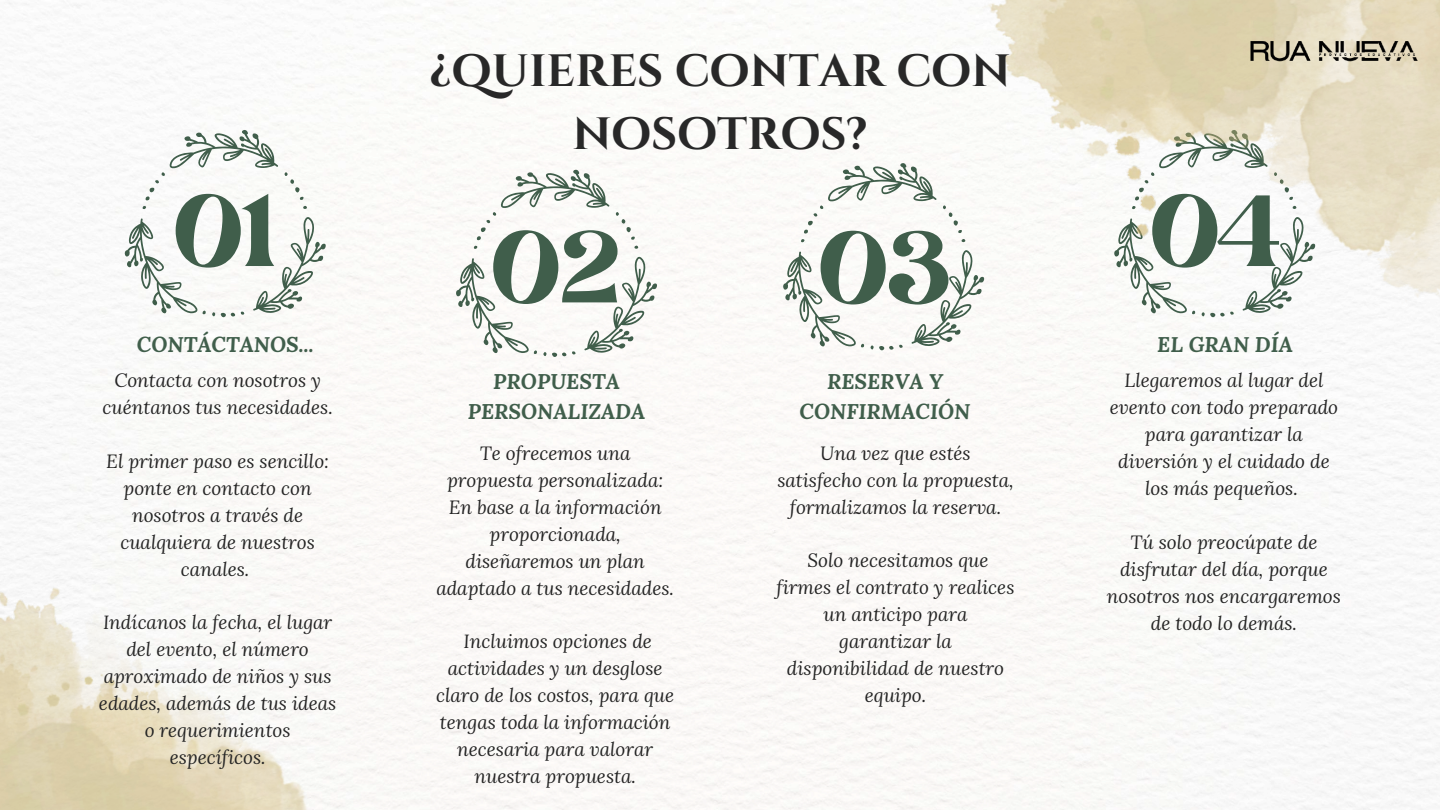
<style>
.page{position:relative;width:1440px;height:810px;background:#fff}
.page>*{position:absolute;margin:0;border:0;box-sizing:border-box;transform-origin:0 0}
.t1{font:81.2px "Brasika Display";letter-spacing:-.04em;color:#405e4b}
.t2{font:700 45.2px/63px "Cinzel Decorative";color:#282828;text-align:center}
.t3{font:italic 700 21.1px/30px "Lora";color:#405e4b;text-align:center}
.t4{font:italic 19px/27px "Lora";color:#242424;text-align:center}
</style>
<div class="page">
<svg style="left:142px;top:130px;width:136px;height:79px"></svg>
<svg style="left:303px;top:206px;width:4px;height:3px"></svg>
<svg style="left:284px;top:172px;width:20px;height:28px"></svg>
<svg style="left:253px;top:217px;width:73px;height:96px"></svg>
<svg style="left:124px;top:218px;width:82px;height:96px"></svg>
<svg style="left:212px;top:312px;width:23px;height:5px"></svg>
<svg style="left:241px;top:311px;width:3px;height:4px"></svg>
<svg style="left:477px;top:170px;width:132px;height:70px"></svg>
<svg style="left:616px;top:212px;width:22px;height:37px"></svg>
<svg style="left:584px;top:256px;width:73px;height:97px"></svg>
<svg style="left:456px;top:258px;width:81px;height:96px"></svg>
<svg style="left:543px;top:351px;width:33px;height:6px"></svg>
<svg style="left:801px;top:163px;width:136px;height:79px"></svg>
<svg style="left:943px;top:205px;width:19px;height:28px"></svg>
<svg style="left:911px;top:250px;width:73px;height:96px"></svg>
<svg style="left:783px;top:252px;width:81px;height:96px"></svg>
<svg style="left:871px;top:345px;width:32px;height:5px"></svg>
<img style="left:0;top:527px;width:502px;height:283px">
<img style="left:962px;top:0;width:478px;height:330px">
<img style="left:1242px;top:0;width:177px;height:139px">
<h1 class="t1" style="left:173px;top:169px;width:105px">01</h1>
<p class="t3" style="left:137px;top:329px;width:178px">CONTÁCTANOS...</p>
<p class="t4" style="left:103px;top:367px;width:232px">Contacta con nosotros y cuéntanos tus necesidades.</p>
<p class="t4" style="left:106px;top:447px;width:224px">El primer paso es sencillo: ponte en contacto con nosotros a través de cualquiera de nuestros canales.</p>
<p class="t4" style="left:99px;top:608px;width:239px">Indícanos la fecha, el lugar del evento, el número aproximado de niños y sus edades, además de tus ideas o requerimientos específicos.</p>
<h2 class="t2" style="left:430px;top:41px;width:582px">¿QUIERES CONTAR CON<br>NOSOTROS?</h2>
<h1 class="t1" style="left:491px;top:205px;width:133px">02</h1>
<h1 class="t1" style="left:818px;top:206px;width:132px">03</h1>
<h1 class="t1" style="left:1150px;top:169px;width:132px">04</h1>
<p class="t3" style="left:1157px;top:329px;width:137px">EL GRAN DÍA</p>
<p class="t3" style="left:468px;top:366px;width:179px">PROPUESTA<br>PERSONALIZADA</p>
<p class="t4" style="left:436px;top:439px;width:239px">Te ofrecemos una propuesta personalizada:<br>En base a la información proporcionada, diseñaremos un plan adaptado a tus necesidades.</p>
<p class="t4" style="left:436px;top:628px;width:239px">Incluimos opciones de actividades y un desglose claro de los costos, para que tengas toda la información necesaria para valorar nuestra propuesta.</p>
<p class="t3" style="left:800px;top:366px;width:172px">RESERVA Y<br>CONFIRMACIÓN</p>
<p class="t4" style="left:1110px;top:367px;width:230px">Llegaremos al lugar del evento con todo preparado para garantizar la diversión y el cuidado de los más pequeños.</p>
<p class="t4" style="left:1107px;top:528px;width:236px">Tú solo preocúpate de disfrutar del día, porque nosotros nos encargaremos de todo lo demás.</p>
<p class="t4" style="left:777px;top:439px;width:238px">Una vez que estés satisfecho con la propuesta, formalizamos la reserva.</p>
<p class="t4" style="left:777px;top:547px;width:239px">Solo necesitamos que firmes el contrato y realices un anticipo para garantizar la disponibilidad de nuestro equipo.</p>
</div>
